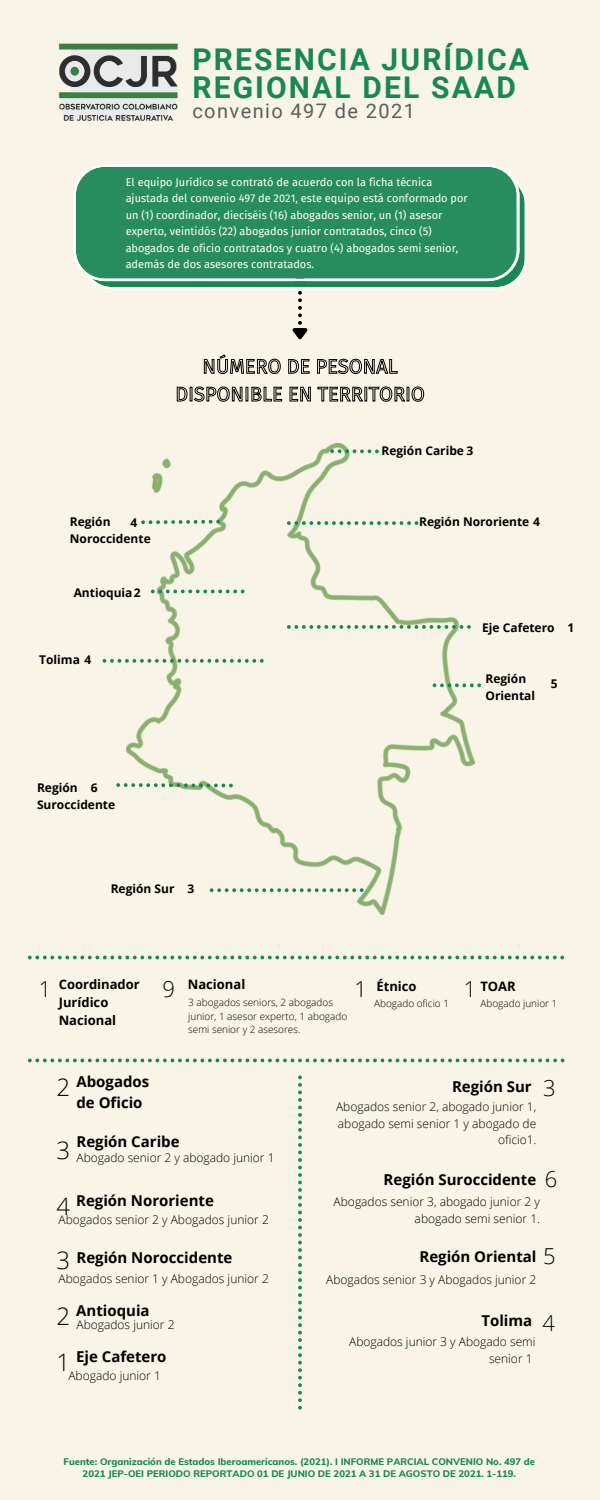
<style>
.page{position:relative;width:600px;height:1500px;background:#f8f4e7}
.page>*{position:absolute;margin:0;border:0;box-sizing:border-box;transform-origin:0 0}
.t1{font:700 30px/28.5px "Roboto";letter-spacing:.07em;color:#198754}
.t2{font:300 24px "Open Sans";color:#000}
.t3{font:300 22px "Open Sans";color:#000}
.t4{font:20px "Roboto";letter-spacing:.07em;color:#5d5d5d}
.t5{font:700 15px/20.2px "Open Sans";color:#000}
.t6{font:700 13px/18px "Open Sans";color:#000}
.t7{font:300 12px/16.5px "Open Sans";color:#000;text-align:right}
.t8{font:700 12px/16.5px "Open Sans";color:#000}
.t9{font:11px/16.5px "Fira Sans";color:#fff}
.t10{font:300 10px/13.5px "Open Sans";color:#000}
.t11{font:800 9.5px/12.8px "Muli";color:#198754;text-align:center}
</style>
<div class="page">
<img style="left:58px;top:43px;width:120px;height:78px">
<svg style="left:292px;top:291px;width:16px;height:49px"></svg>
<svg style="left:73px;top:164px;width:454px;height:126px;background:#3c986d"></svg>
<svg style="left:28px;top:956px;width:536px;height:3px"></svg>
<svg style="left:28px;top:1059px;width:536px;height:3px"></svg>
<img style="left:126px;top:443px;width:348px;height:472px">
<svg style="left:204px;top:354px;width:194px;height:20px"></svg>
<svg style="left:176px;top:386px;width:248px;height:16px"></svg>
<svg style="left:330px;top:449px;width:49px;height:4px"></svg>
<svg style="left:287px;top:521px;width:131px;height:4px"></svg>
<svg style="left:141px;top:520px;width:79px;height:4px"></svg>
<svg style="left:151px;top:590px;width:94px;height:3px"></svg>
<svg style="left:103px;top:659px;width:161px;height:4px"></svg>
<svg style="left:287px;top:625px;width:184px;height:4px"></svg>
<svg style="left:433px;top:683px;width:48px;height:4px"></svg>
<svg style="left:116px;top:783px;width:117px;height:4px"></svg>
<svg style="left:210px;top:888px;width:154px;height:4px"></svg>
<svg style="left:298px;top:1076px;width:4px;height:334px"></svg>
<p class="t1" style="left:192px;top:45px;width:338px">PRESENCIA JURÍDICA<br>REGIONAL DEL SAAD</p>
<p class="t4" style="left:192px;top:100px;width:224px">convenio 497 de 2021</p>
<p class="t9" style="left:126px;top:174px;width:344px">El equipo Jurídico se contrató de acuerdo con la ficha técnica ajustada del convenio 497 de 2021, este equipo está conformado por un (1) coordinador, dieciséis (16) abogados senior, un (1) asesor experto, veintidós (22) abogados junior contratados, cinco (5) abogados de oficio contratados y cuatro (4) abogados semi senior, además de dos asesores contratados.</p>
<p class="t8" style="left:382px;top:442px;width:93px">Región Caribe 3</p>
<p class="t8" style="left:70px;top:513px;width:42px">Región</p>
<p class="t8" style="left:419px;top:513px;width:122px">Región Nororiente 4</p>
<p class="t8" style="left:70px;top:530px;width:82px">Noroccidente</p>
<p class="t8" style="left:131px;top:515px;width:8px">4</p>
<p class="t8" style="left:74px;top:584px;width:68px">Antioquia2</p>
<p class="t8" style="left:39px;top:651px;width:53px">Tolima 4</p>
<p class="t8" style="left:482px;top:619px;width:74px">Eje Cafetero</p>
<p class="t8" style="left:568px;top:619px;width:8px">1</p>
<p class="t8" style="left:485px;top:671px;width:51px">Región<br>Oriental</p>
<p class="t8" style="left:551px;top:675px;width:8px">5</p>
<p class="t8" style="left:37px;top:779px;width:80px">Región<br>Suroccidente</p>
<p class="t8" style="left:91px;top:779px;width:8px">6</p>
<p class="t8" style="left:111px;top:881px;width:65px">Región Sur</p>
<p class="t8" style="left:188px;top:881px;width:8px">3</p>
<p class="t3" style="left:39px;top:974px;width:14px">1</p>
<p class="t6" style="left:188px;top:975px;width:59px">Nacional</p>
<p class="t6" style="left:59px;top:975px;width:83px">Coordinador<br>Jurídico<br>Nacional</p>
<p class="t3" style="left:162px;top:974px;width:14px">9</p>
<p class="t10" style="left:188px;top:996px;width:161px">3 abogados seniors, 2 abogados junior, 1 asesor experto, 1 abogado semi senior y 2 asesores.</p>
<p class="t6" style="left:376px;top:977px;width:42px">Étnico</p>
<p class="t3" style="left:355px;top:974px;width:14px">1</p>
<p class="t6" style="left:480px;top:977px;width:37px">TOAR</p>
<p class="t3" style="left:464px;top:974px;width:14px">1</p>
<p class="t10" style="left:374px;top:997px;width:77px">Abogado oficio 1</p>
<p class="t10" style="left:480px;top:997px;width:79px">Abogado junior 1</p>
<p class="t5" style="left:77px;top:1071px;width:74px">Abogados de Oficio</p>
<p class="t2" style="left:57px;top:1071px;width:15px">2</p>
<p class="t5" style="left:77px;top:1131px;width:105px">Región Caribe</p>
<p class="t2" style="left:57px;top:1133px;width:15px">3</p>
<p class="t7" style="left:77px;top:1149px;width:200px">Abogado senior 2 y abogado junior 1</p>
<p class="t5" style="left:76px;top:1190px;width:139px">Región Nororiente</p>
<p class="t2" style="left:57px;top:1190px;width:15px">4</p>
<p class="t7" style="left:59px;top:1211px;width:212px">Abogados senior 2 y Abogados junior 2</p>
<p class="t2" style="left:57px;top:1244px;width:15px">3</p>
<p class="t5" style="left:77px;top:1247px;width:157px">Región Noroccidente</p>
<p class="t7" style="left:59px;top:1270px;width:212px">Abogados senior 1 y Abogados junior 2</p>
<p class="t5" style="left:76px;top:1300px;width:75px">Antioquia</p>
<p class="t2" style="left:57px;top:1300px;width:15px">2</p>
<p class="t7" style="left:77px;top:1316px;width:100px">Abogados junior 2</p>
<p class="t5" style="left:76px;top:1347px;width:92px">Eje Cafetero</p>
<p class="t2" style="left:57px;top:1346px;width:15px">1</p>
<p class="t7" style="left:68px;top:1367px;width:94px">Abogado junior 1</p>
<p class="t5" style="left:452px;top:1076px;width:81px">Región Sur</p>
<p class="t3" style="left:543px;top:1073px;width:14px">3</p>
<p class="t7" style="left:336px;top:1098px;width:202px">Abogados senior 2, abogado junior 1, abogado semi senior 1 y abogado de oficio1.</p>
<p class="t5" style="left:384px;top:1169px;width:154px">Región Suroccidente</p>
<p class="t3" style="left:545px;top:1163px;width:14px">6</p>
<p class="t7" style="left:334px;top:1193px;width:208px">Abogados senior 3, abogado junior 2 y abogado semi senior 1.</p>
<p class="t5" style="left:420px;top:1246px;width:118px">Región Oriental</p>
<p class="t3" style="left:543px;top:1241px;width:14px">5</p>
<p class="t7" style="left:326px;top:1271px;width:212px">Abogados senior 3 y Abogados junior 2</p>
<p class="t5" style="left:481px;top:1310px;width:52px">Tolima</p>
<p class="t3" style="left:542px;top:1307px;width:14px">4</p>
<p class="t7" style="left:349px;top:1334px;width:188px">Abogados junior 3 y Abogado semi senior 1</p>
<p class="t11" style="left:64px;top:1455px;width:473px">Fuente: Organización de Estados Iberoamericanos. (2021). I INFORME PARCIAL CONVENIO No. 497 de<br>2021 JEP-OEI PERIODO REPORTADO 01 DE JUNIO DE 2021 A 31 DE AGOSTO DE 2021. 1-119.</p>
</div>
